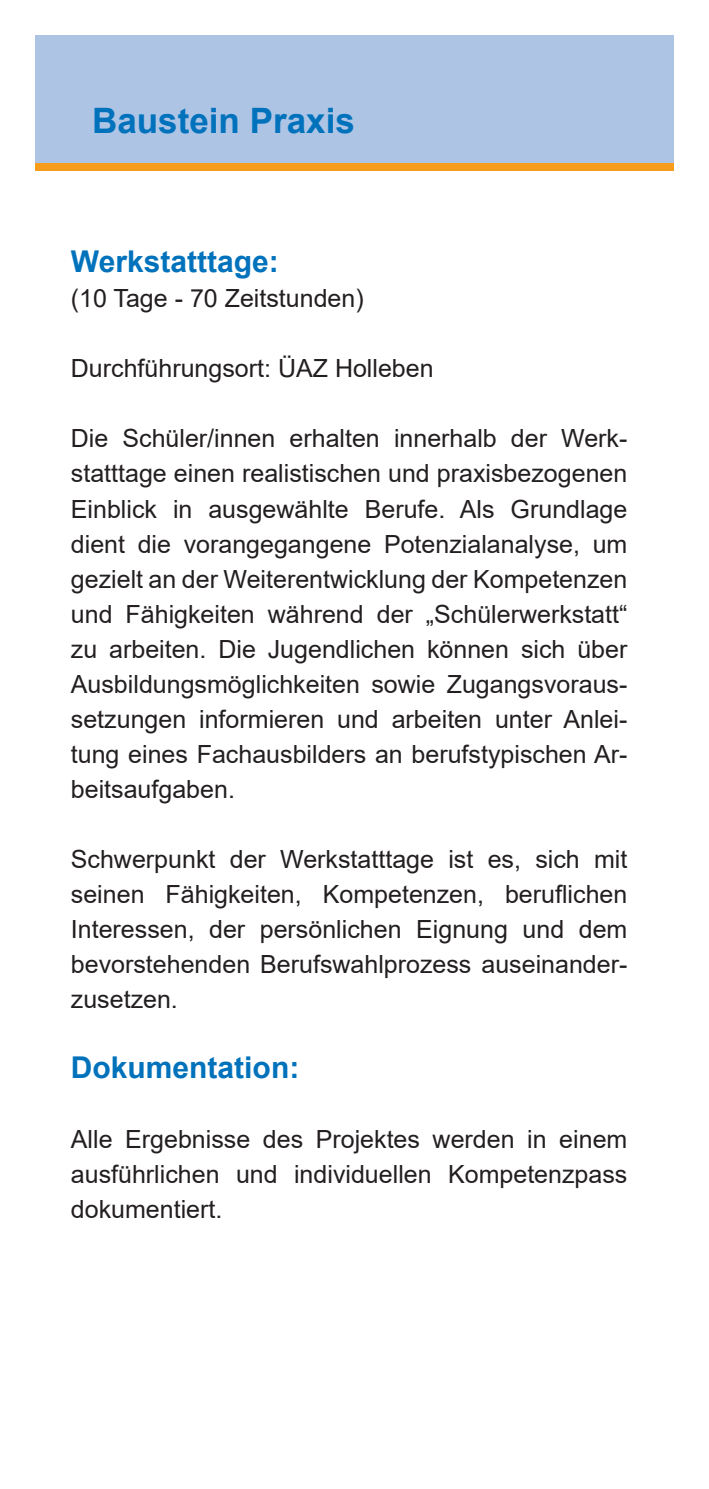
<style>
.page{position:relative;width:709px;height:1489px;background:#fff}
.page>*{position:absolute;margin:0;border:0;box-sizing:border-box;transform-origin:0 0}
.t1{font:700 35px "Arial";color:#0072bc}
.t2{font:700 30px "Arial";color:#0072bc}
.t3{font:25px/35px "Arial";color:#231f20;text-align:justify}
</style>
<div class="page">
<div style="left:35px;top:163px;width:638px;height:7px;background:#f89c1c"></div>
<div style="left:35px;top:35px;width:638px;height:128px;background:#adc4e5"></div>
<h1 class="t1" style="left:92px;top:96px;width:264px">Baustein Praxis</h1>
<p class="t2" style="left:71px;top:241px;width:209px">Werkstatttage:</p>
<p class="t3" style="left:71px;top:281px;width:294px">(10 Tage - 70 Zeitstunden)</p>
<p class="t3" style="left:71px;top:351px;width:364px">Durchführungsort: ÜAZ Holleben</p>
<p class="t3" style="left:71px;top:421px;width:558px">Die Schüler/innen erhalten innerhalb der Werk&shy;statttage einen realistischen und praxisbezogenen Einblick in ausgewählte Berufe. Als Grundlage dient die vorangegangene Potenzialanalyse, um gezielt an der Weiterentwicklung der Kompetenzen und Fähigkeiten während der „Schülerwerkstatt“ zu arbeiten. Die Jugendlichen können sich über Ausbildungsmöglichkeiten sowie Zugangsvoraus&shy;setzungen informieren und arbeiten unter Anlei&shy;tung eines Fachausbilders an berufstypischen Ar&shy;beitsaufgaben.</p>
<p class="t3" style="left:71px;top:841px;width:558px">Schwerpunkt der Werkstatttage ist es, sich mit seinen Fähigkeiten, Kompetenzen, beruflichen Interessen, der persönlichen Eignung und dem bevorstehenden Berufswahlprozess auseinander&shy;zusetzen.</p>
<p class="t2" style="left:71px;top:1046px;width:230px">Dokumentation:</p>
<p class="t3" style="left:71px;top:1121px;width:558px">Alle Ergebnisse des Projektes werden in einem ausführlichen und individuellen Kompetenzpass dokumentiert.</p>
</div>
